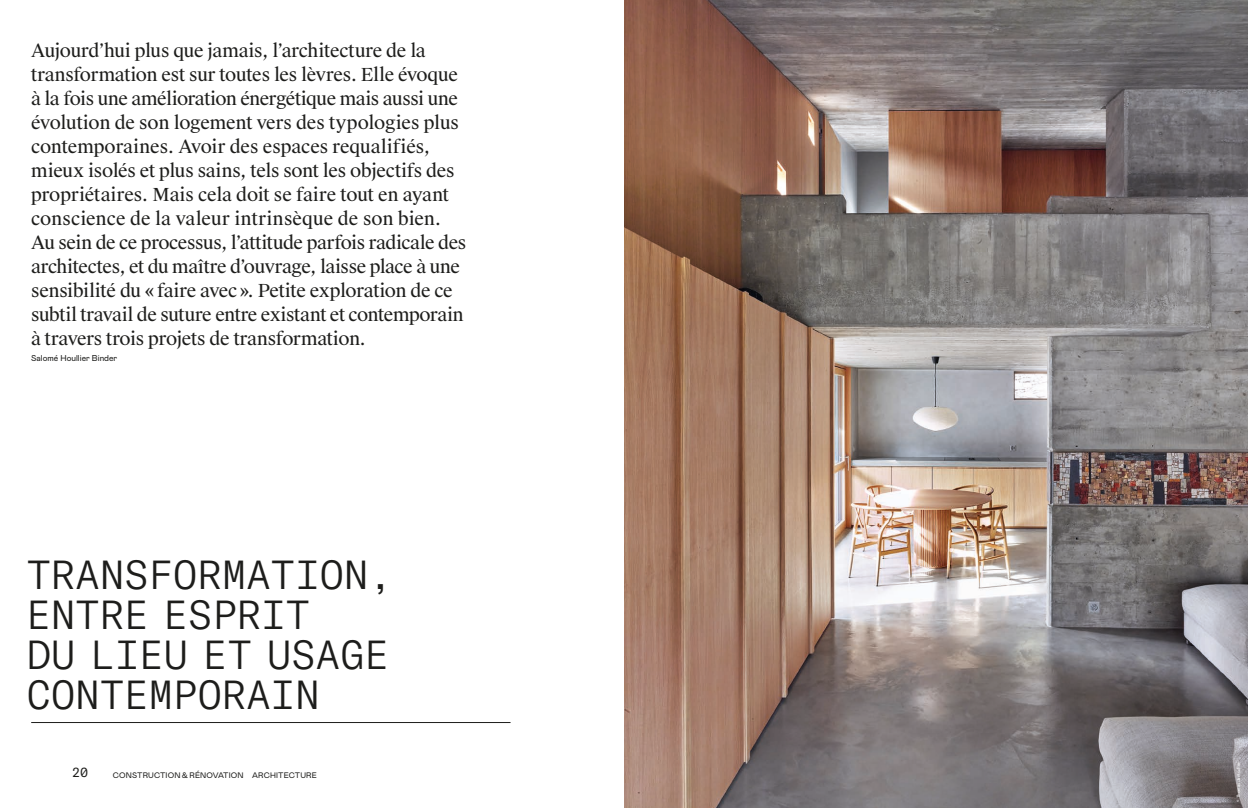
<style>
.page{position:relative;width:1248px;height:808px;background:#fff}
.page>*{position:absolute;margin:0;border:0;box-sizing:border-box;transform-origin:0 0}
.t1{font:300 40px/40px "GT America Mono";letter-spacing:-.01em;color:#1d1d1b}
.t2{font:18px/24px "Suisse Works";letter-spacing:-.015em;color:#1d1d1b}
.t3{font:13px "GT America Mono";color:#1d1d1b}
.t4{font:8.5px "Mabry Pro";color:#1d1d1b}
.t5{font:8px "Mabry Pro";letter-spacing:.02em;color:#1d1d1b}
.t6{font:4.5px "Mabry Pro";letter-spacing:-.02em;color:#fff}
</style>
<div class="page">
<img style="left:624px;top:0;width:623px;height:808px">
<hr style="left:31px;top:722px;width:479px;height:1px;background:#1d1d1b">
<p class="t2" style="left:31px;top:39px;width:436px">Aujourd’hui plus que jamais, l’architecture de la transformation est sur toutes les lèvres. Elle évoque à la fois une amélioration énergétique mais aussi une évolution de son logement vers des typologies plus contemporaines. Avoir des espaces requalifiés, mieux isolés et plus sains, tels sont les objectifs des propriétaires. Mais cela doit se faire tout en ayant conscience de la valeur intrinsèque de son bien.<br>Au sein de ce processus, l’attitude parfois radicale des architectes, et du maître d’ouvrage, laisse place à une sensibilité du «faire avec». Petite exploration de ce subtil travail de suture entre existant et contemporain à travers trois projets de transformation.</p>
<p class="t4" style="left:31px;top:352px;width:88px">Salomé Houllier Binder</p>
<h1 class="t1" style="left:26px;top:555px;width:368px">TRANSFORMATION,<br>ENTRE ESPRIT<br>DU LIEU ET USAGE<br>CONTEMPORAIN</h1>
<p class="t3" style="left:72px;top:765px;width:18px">20</p>
<p class="t5" style="left:113px;top:769px;width:205px">CONSTRUCTION&amp; RÉNOVATION ARCHITECTURE</p>
<p class="t6" style="left:1235px;top:802px;width:41px;rotate:-90deg">© Thomas Jantscher</p>
</div>
